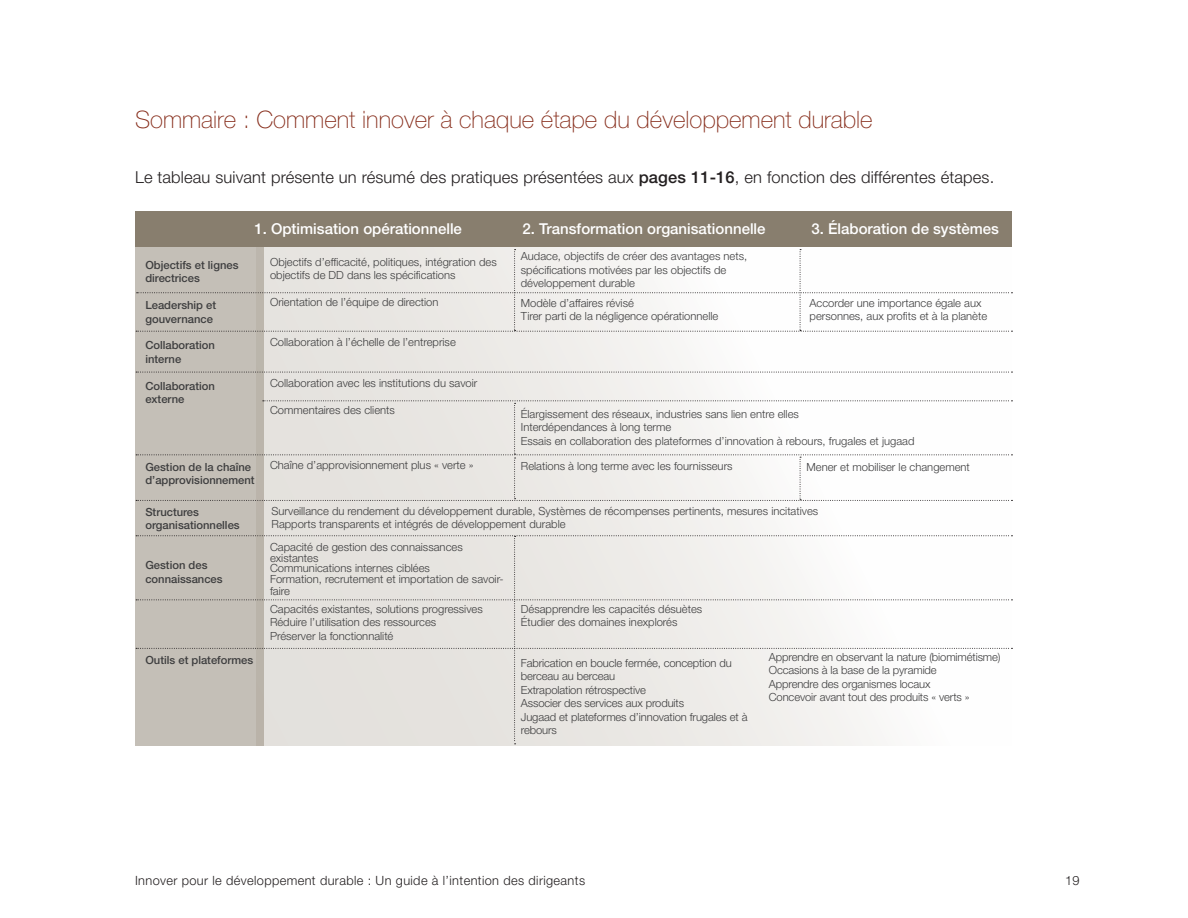
<style>
.page{position:relative;width:1188px;height:918px;background:#fff}
.page>*{position:absolute;margin:0;border:0;box-sizing:border-box;transform-origin:0 0}
.Paragraph_Style_1{font:100 24px "Helvetica Neue LT Std";color:#862c1a}
.Main_Text{font:300 16.5px "Helvetica Neue LT Std";letter-spacing:.01em;color:#231f20}
.t1{font:500 15px "Helvetica Neue LT Std";color:#fff}
.t2{font:300 12.75px "Helvetica Neue LT Std";letter-spacing:.03em;color:#231f20}
.t3{font:300 11.25px/13.5px "Helvetica Neue LT Std";color:#3e3e3f}
.t4{font:500 11.25px/13.5px "Helvetica Neue LT Std";color:#3e3e3f}
.s1{font-weight:500}
</style>
<div class="page">
<div style="left:135px;top:247px;width:129px;height:499px;background:#c4bfb7"></div>
<svg style="left:257px;top:246px;width:755px;height:500px"></svg>
<div style="left:135px;top:211px;width:877px;height:35px;background:#887e6e"></div>
<svg style="left:136px;top:372px;width:876px;height:1px"></svg>
<svg style="left:136px;top:249px;width:876px;height:83px"></svg>
<svg style="left:136px;top:401px;width:876px;height:100px"></svg>
<svg style="left:136px;top:535px;width:876px;height:209px"></svg>
<p class="Paragraph_Style_1" style="left:135px;top:106px;width:739px">Sommaire : Comment innover à chaque étape du développement durable</p>
<p class="Main_Text" style="left:135px;top:167px;width:861px">Le tableau suivant présente un résumé des pratiques présentées aux <span class="s1">pages 11-16</span>, en fonction des différentes étapes.</p>
<p class="t4" style="left:145px;top:258px;width:95px">Objectifs et lignes directrices</p>
<p class="t4" style="left:145px;top:298px;width:72px">Leadership et gouvernance</p>
<p class="t4" style="left:145px;top:339px;width:71px">Collaboration</p>
<p class="t4" style="left:145px;top:352px;width:37px">interne</p>
<p class="t4" style="left:145px;top:379px;width:71px">Collaboration externe</p>
<p class="t1" style="left:254px;top:220px;width:209px">1. Optimisation opérationnelle</p>
<p class="t1" style="left:522px;top:220px;width:245px">2. Transformation organisationnelle</p>
<p class="t1" style="left:811px;top:220px;width:189px">3. Élaboration de systèmes</p>
<p class="t3" style="left:521px;top:249px;width:228px">Audace, objectifs de créer des avantages nets, spécifications motivées par les objectifs de développement durable</p>
<p class="t3" style="left:521px;top:296px;width:115px">Modèle d’affaires révisé</p>
<p class="t3" style="left:521px;top:309px;width:199px">Tirer parti de la négligence opérationnelle</p>
<p class="t3" style="left:270px;top:255px;width:228px">Objectifs d’efficacité, politiques, intégration des objectifs de DD dans les spécifications</p>
<p class="t3" style="left:270px;top:295px;width:170px">Orientation de l’équipe de direction</p>
<p class="t3" style="left:270px;top:335px;width:187px">Collaboration à l’échelle de l’entreprise</p>
<p class="t3" style="left:270px;top:376px;width:209px">Collaboration avec les institutions du savoir</p>
<p class="t3" style="left:270px;top:403px;width:126px">Commentaires des clients</p>
<p class="t3" style="left:810px;top:296px;width:179px">Accorder une importance égale aux personnes, aux profits et à la planète</p>
<p class="t3" style="left:521px;top:407px;width:280px">Élargissement des réseaux, industries sans lien entre elles</p>
<p class="t3" style="left:521px;top:420px;width:152px">Interdépendances à long terme</p>
<p class="t3" style="left:521px;top:434px;width:395px">Essais en collaboration des plateformes d’innovation à rebours, frugales et jugaad</p>
<p class="t4" style="left:145px;top:460px;width:111px">Gestion de la chaîne d’approvisionnement</p>
<p class="t4" style="left:145px;top:505px;width:96px">Structures organisationnelles</p>
<p class="t4" style="left:145px;top:559px;width:79px">Gestion des connaissances</p>
<p class="t4" style="left:145px;top:653px;width:109px">Outils et plateformes</p>
<p class="t3" style="left:270px;top:458px;width:205px">Chaîne d’approvisionnement plus « verte »</p>
<p class="t3" style="left:521px;top:459px;width:213px">Relations à long terme avec les fournisseurs</p>
<p class="t3" style="left:807px;top:460px;width:165px">Mener et mobiliser le changement</p>
<p class="t3" style="left:272px;top:504px;width:548px">Surveillance du rendement du développement durable, Systèmes de récompenses pertinents, mesures incitatives</p>
<p class="t3" style="left:272px;top:517px;width:296px">Rapports transparents et intégrés de développement durable</p>
<p class="t3" style="left:270px;top:542px;width:194px;line-height:10.5px">Capacité de gestion des connaissances existantes</p>
<p class="t3" style="left:270px;top:562px;width:162px">Communications internes ciblées</p>
<p class="t3" style="left:270px;top:573px;width:235px;line-height:12px">Formation, recrutement et importation de savoir&shy;faire</p>
<p class="t3" style="left:270px;top:602px;width:214px">Capacités existantes, solutions progressives</p>
<p class="t3" style="left:270px;top:615px;width:168px">Réduire l’utilisation des ressources</p>
<p class="t3" style="left:270px;top:629px;width:125px">Préserver la fonctionnalité</p>
<p class="t3" style="left:521px;top:602px;width:183px">Désapprendre les capacités désuètes</p>
<p class="t3" style="left:521px;top:615px;width:158px">Étudier des domaines inexplorés</p>
<p class="t3" style="left:521px;top:656px;width:213px">Fabrication en boucle fermée, conception du berceau au berceau</p>
<p class="t3" style="left:521px;top:683px;width:127px">Extrapolation rétrospective</p>
<p class="t3" style="left:521px;top:696px;width:165px">Associer des services aux produits</p>
<p class="t3" style="left:521px;top:710px;width:228px">Jugaad et plateformes d’innovation frugales et à rebours</p>
<p class="t3" style="left:769px;top:650px;width:233px">Apprendre en observant la nature (biomimétisme)</p>
<p class="t3" style="left:769px;top:663px;width:169px">Occasions à la base de la pyramide</p>
<p class="t3" style="left:769px;top:677px;width:163px">Apprendre des organismes locaux</p>
<p class="t3" style="left:769px;top:690px;width:202px">Concevoir avant tout des produits « verts »</p>
<p class="t2" style="left:135px;top:873px;width:452px">Innover pour le développement durable : Un guide à l’intention des dirigeants</p>
<p class="t2" style="left:1065px;top:873px;width:16px">19</p>
</div>
